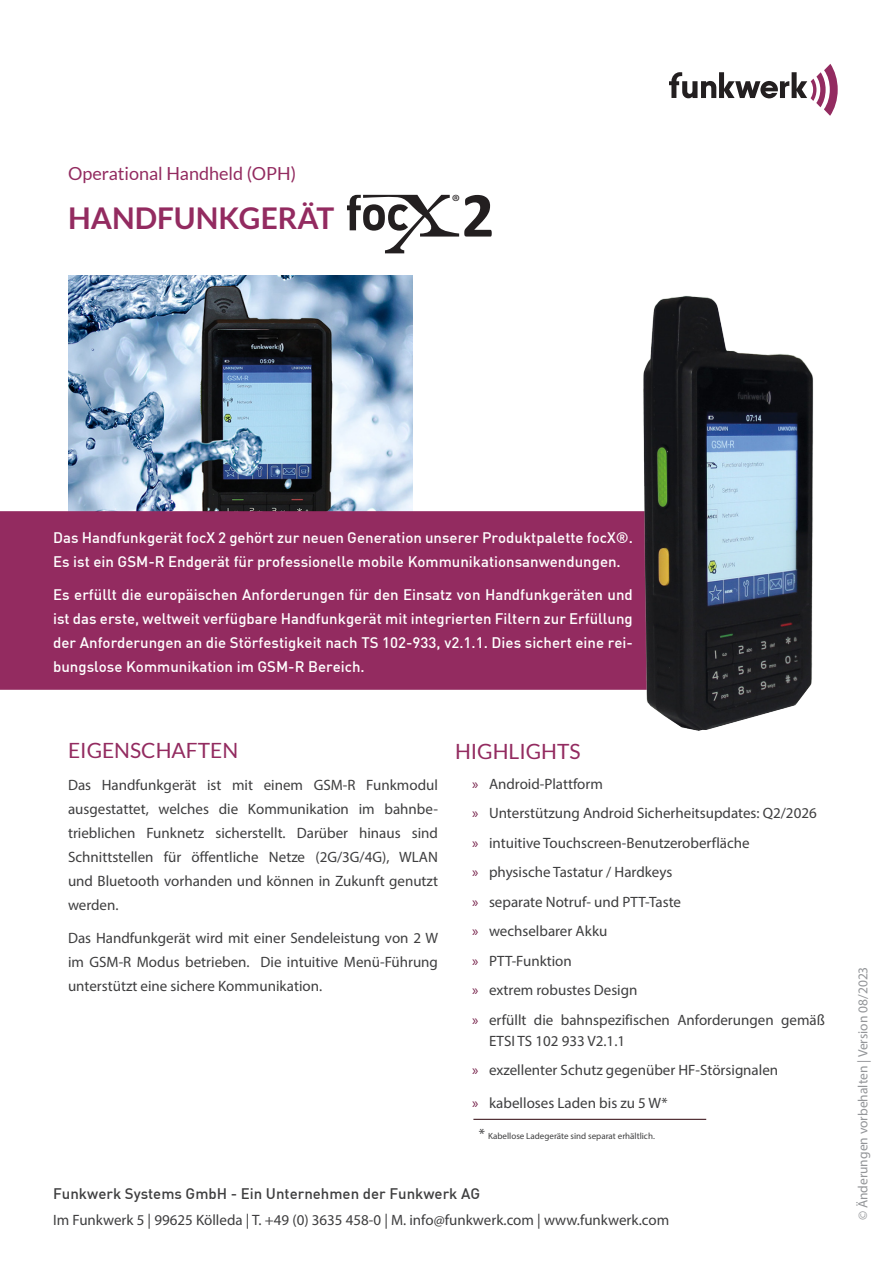
<style>
.page{position:relative;width:893px;height:1263px;background:#fff}
.page>*{position:absolute;margin:0;border:0;box-sizing:border-box;transform-origin:0 0}
.DB_-_Headline_h1{font:700 30px "Lato";color:#932b60}
.DB_-_h2{font:21px "Lato";color:#932b60}
.t1{font:19.35px "Myriad Pro";color:#231f20}
.DB_-_Subheadline{font:18px "Lato";color:#932b60}
.DB_-_Fließtext{font:15px/24px "Myriad Pro";color:#3e3e3f;text-align:justify}
.DB_-_Teaser{font:500 15px/24px "DIN";color:#fff}
.t2{font:500 15px "DIN";color:#3e3e3f}
.t3{font:13.5px "Myriad Pro";color:#939598}
.DB_-_Fließtext-2{font:9px "Myriad Pro";color:#3e3e3f}
.s1{color:#75214a}
.s2{font-size:15px}
</style>
<div class="page">
<svg style="left:669px;top:64px;width:169px;height:52px"></svg>
<img style="left:68px;top:275px;width:345px;height:236px">
<div style="left:0;top:511px;width:566px;height:179px;background:#932b60"></div>
<svg style="left:347px;top:195px;width:145px;height:58px"></svg>
<img style="left:566px;top:296px;width:248px;height:435px">
<hr style="left:473px;top:1119px;width:233px;height:1px;background:#2d030a">
<p class="DB_-_Subheadline" style="left:68px;top:164px;width:230px">Operational Handheld (OPH)</p>
<p class="DB_-_Headline_h1" style="left:68px;top:201px;width:268px">HANDFUNKGERÄT</p>
<p class="t1" style="left:452px;top:190px;width:10px">®</p>
<p class="DB_-_Teaser" style="left:53px;top:525px;width:581px">Das Handfunkgerät focX 2 gehört zur neuen Generation unserer Produktpalette focX®.<br>Es ist ein GSM-R Endgerät für professionelle mobile Kommunikationsanwendungen.</p>
<p class="DB_-_Teaser" style="left:53px;top:582px;width:581px;text-align:justify">Es erfüllt die europäischen Anforderungen für den Einsatz von Handfunkgeräten und ist das erste, weltweit verfügbare Handfunkgerät mit integrierten Filtern zur Erfüllung der Anforderungen an die Störfestigkeit nach TS 102-933, v2.1.1. Dies sichert eine rei&shy;bungslose Kommunikation im GSM-R Bereich.</p>
<p class="DB_-_h2" style="left:68px;top:739px;width:172px">EIGENSCHAFTEN</p>
<p class="DB_-_Fließtext" style="left:68px;top:773px;width:371px">Das Handfunkgerät ist mit einem GSM-R Funkmodul ausgestattet, welches die Kommunikation im bahnbe&shy;trieblichen Funknetz sicherstellt. Darüber hinaus sind Schnittstellen für öffentliche Netze (2G/3G/4G), WLAN und Bluetooth vorhanden und können in Zukunft genutzt werden.</p>
<p class="DB_-_Fließtext" style="left:68px;top:926px;width:371px">Das Handfunkgerät wird mit einer Sendeleistung von 2 W im GSM-R Modus betrieben. Die intuitive Menü-Führung unterstützt eine sichere Kommunikation.</p>
<p class="DB_-_h2" style="left:455px;top:740px;width:127px">HIGHLIGHTS</p>
<p class="DB_-_Fließtext" style="left:472px;top:771px;width:132px"><span class="s1">»</span> Android-Plattform</p>
<p class="DB_-_Fließtext" style="left:472px;top:801px;width:346px"><span class="s1">»</span> Unterstützung Android Sicherheitsupdates: Q2/2026</p>
<p class="DB_-_Fließtext" style="left:472px;top:830px;width:279px"><span class="s1">»</span> intuitive Touchscreen-Benutzeroberfläche</p>
<p class="DB_-_Fließtext" style="left:472px;top:860px;width:202px"><span class="s1">»</span> physische Tastatur / Hardkeys</p>
<p class="DB_-_Fließtext" style="left:472px;top:889px;width:211px"><span class="s1">»</span> separate Notruf- und PTT-Taste</p>
<p class="DB_-_Fließtext" style="left:472px;top:919px;width:137px"><span class="s1">»</span> wechselbarer Akku</p>
<p class="DB_-_Fließtext" style="left:472px;top:948px;width:101px"><span class="s1">»</span> PTT-Funktion</p>
<p class="DB_-_Fließtext" style="left:472px;top:978px;width:167px"><span class="s1">»</span> extrem robustes Design</p>
<p class="DB_-_Fließtext" style="left:489px;top:1009px;width:337px;line-height:21px;text-indent:-17px"><span class="s1">»</span> erfüllt die bahnspezifischen Anforderungen gemäß<br>ETSI TS 102 933 V2.1.1</p>
<p class="DB_-_Fließtext" style="left:472px;top:1058px;width:308px"><span class="s1">»</span> exzellenter Schutz gegenüber HF-Störsignalen</p>
<p class="DB_-_Fließtext" style="left:472px;top:1090px;width:197px"><span class="s1">»</span> kabelloses Laden bis zu 5 W*</p>
<p class="DB_-_Fließtext-2" style="left:479px;top:1130px;width:178px"><span class="s2">*</span> Kabellose Ladegeräte sind separat erhältlich.</p>
<p class="t2" style="left:53px;top:1183px;width:428px">Funkwerk Systems GmbH - Ein Unternehmen der Funkwerk AG</p>
<p class="DB_-_Fließtext" style="left:53px;top:1208px;width:618px">Im Funkwerk 5 | 99625 Kölleda | T. +49 (0) 3635 458-0 | M. info@funkwerk.com | www.funkwerk.com</p>
<p class="t3" style="left:854px;top:1220px;width:255px;rotate:-90deg">© Änderungen vorbehalten | Version 08/2023</p>
</div>
